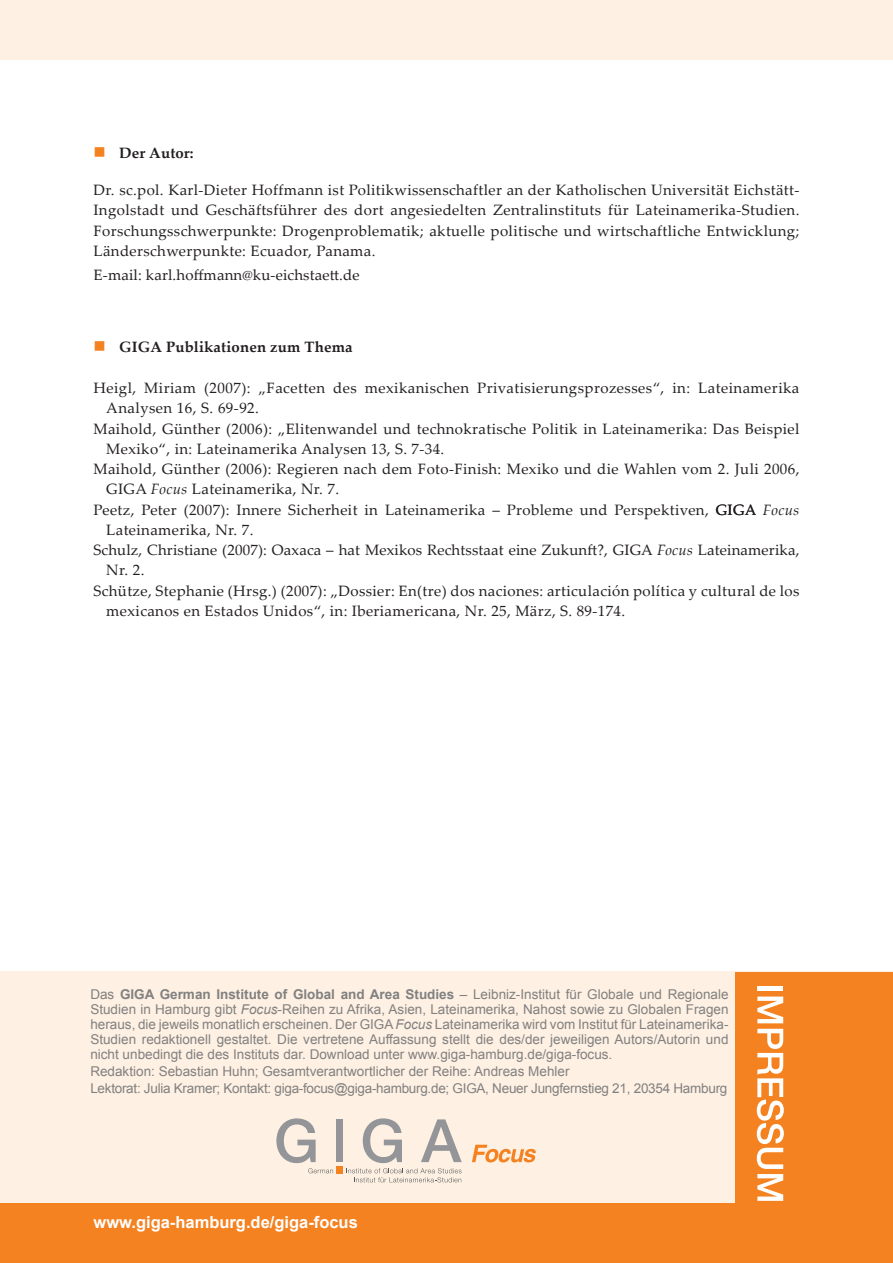
<style>
.page{position:relative;width:893px;height:1263px;background:#fff}
.page>*{position:absolute;margin:0;border:0;box-sizing:border-box;transform-origin:0 0}
.foc__text_fusszeile{font:700 16.5px "Arial";color:#fff}
.t1{font:16.5px "Wingdings";color:#f58220}
.foc__letzte_seite_li{font:15px/20.2px "Palatino Linotype";letter-spacing:.025em;color:#231f20}
.foc__letzte_seite_fl{font:15px/20.2px "Palatino Linotype";letter-spacing:.025em;color:#231f20;text-align:justify}
.foc__letzte_seite_au{font:700 15px "Palatino Linotype";letter-spacing:.01em;color:#231f20}
.foc__letzte_seite_im{font:13.5px/15px "Arial";color:#818181;text-align:justify}
.foc__letzte_seite_im-2{font:13.5px "Arial";letter-spacing:-.02em;color:#818181}
.s1{font-style:italic}
.s2{font-weight:700}
</style>
<div class="page">
<div style="left:0;top:971px;width:893px;height:291px;background:#fef0e2"></div>
<div style="left:736px;top:972px;width:157px;height:291px;background:#f58220"></div>
<div style="left:757px;top:986px;width:26px;height:5px;background:#fff"></div>
<svg style="left:757px;top:996px;width:26px;height:27px"></svg>
<svg style="left:757px;top:1029px;width:27px;height:172px"></svg>
<div style="left:0;top:1203px;width:742px;height:59px;background:#f58220"></div>
<div style="left:0;top:0;width:893px;height:60px;background:#fef0e2"></div>
<div style="left:336px;top:1119px;width:7px;height:43px;background:#939598"></div>
<svg style="left:276px;top:1118px;width:57px;height:55px"></svg>
<svg style="left:346px;top:1118px;width:116px;height:64px"></svg>
<div style="left:336px;top:1166px;width:7px;height:7px;background:#f58220"></div>
<svg style="left:472px;top:1145px;width:64px;height:17px"></svg>
<p class="t1" style="left:94px;top:143px;width:14px">■</p>
<p class="foc__letzte_seite_au" style="left:119px;top:142px;width:76px">Der Autor:</p>
<p class="foc__letzte_seite_fl" style="left:94px;top:179px;width:707px">Dr. sc.pol. Karl-Dieter Hoffmann ist Politikwissenschaftler an der Katholischen Universität Eichstätt-Ingolstadt und Geschäftsführer des dort angesiedelten Zentralinstituts für Lateinamerika-Studien.<br>Forschungsschwerpunkte: Drogenproblematik; aktuelle politische und wirtschaftliche Entwicklung; Länderschwerpunkte: Ecuador, Panama.</p>
<p class="foc__letzte_seite_fl" style="left:94px;top:264px;width:268px">E-mail: karl.hoffmann@ku-eichstaett.de</p>
<p class="foc__letzte_seite_au" style="left:119px;top:336px;width:235px">GIGA Publikationen zum Thema</p>
<p class="foc__letzte_seite_li" style="left:106px;top:377px;width:695px;text-indent:-13px">Heigl, Miriam (2007): „Facetten des mexikanischen Privatisierungsprozesses“, in: Lateinamerika<br>Analysen 16, S. 69-92.</p>
<p class="foc__letzte_seite_li" style="left:106px;top:418px;width:695px;text-indent:-13px">Maihold, Günther (2006): „Elitenwandel und technokratische Politik in Lateinamerika: Das Beispiel<br>Mexiko“, in: Lateinamerika Analysen 13, S. 7-34.</p>
<p class="foc__letzte_seite_li" style="left:106px;top:458px;width:695px;text-indent:-13px">Maihold, Günther (2006): Regieren nach dem Foto-Finish: Mexiko und die Wahlen vom 2. Juli 2006,<br>GIGA <span class="s1">Focus</span> Lateinamerika, Nr. 7.</p>
<p class="foc__letzte_seite_li" style="left:106px;top:499px;width:695px;text-indent:-13px">Peetz, Peter (2007): Innere Sicherheit in Lateinamerika – Probleme und Perspektiven, GIGA <span class="s1">Focus<br></span>Lateinamerika, Nr. 7.</p>
<p class="foc__letzte_seite_li" style="left:106px;top:539px;width:695px;text-indent:-13px">Schulz, Christiane (2007): Oaxaca – hat Mexikos Rechtsstaat eine Zukunft?, GIGA <span class="s1">Focus</span> Lateinamerika,<br>Nr. 2.</p>
<p class="foc__letzte_seite_li" style="left:106px;top:580px;width:695px;text-indent:-13px">Schütze, Stephanie (Hrsg.) (2007): „Dossier: En(tre) dos naciones: articulación política y cultural de los mexicanos en Estados Unidos“, in: Iberiamericana, Nr. 25, März, S. 89-174.</p>
<p class="t1" style="left:94px;top:337px;width:14px">■</p>
<p class="foc__letzte_seite_im" style="left:90px;top:986px;width:640px">Das <span class="s2">GIGA German Institute of Global and Area Studies</span> – Leibniz-Institut für Globale und Regionale Studien in Hamburg gibt <span class="s1">Focus</span>-Reihen zu Afrika, Asien, Lateinamerika, Nahost sowie zu Globalen Fragen heraus, die jeweils monatlich erscheinen. Der GIGA <span class="s1">Focus</span> Lateinamerika wird vom Institut für Lateinamerika-Studien redaktionell gestaltet. Die vertretene Auffassung stellt die des/der jeweiligen Autors/Autorin und nicht unbedingt die des Instituts dar. Download unter www.giga-hamburg.de/giga-focus.</p>
<p class="foc__letzte_seite_im" style="left:90px;top:1064px;width:481px">Redaktion: Sebastian Huhn; Gesamtverantwortlicher der Reihe: Andreas Mehler</p>
<p class="foc__letzte_seite_im-2" style="left:90px;top:1079px;width:639px">Lektorat: Julia Kramer; Kontakt: giga-focus@giga-hamburg.de; GIGA, Neuer Jungfernstieg 21, 20354 Hamburg</p>
<p class="foc__text_fusszeile" style="left:94px;top:1211px;width:266px">www.giga-hamburg.de/giga-focus</p>
</div>
